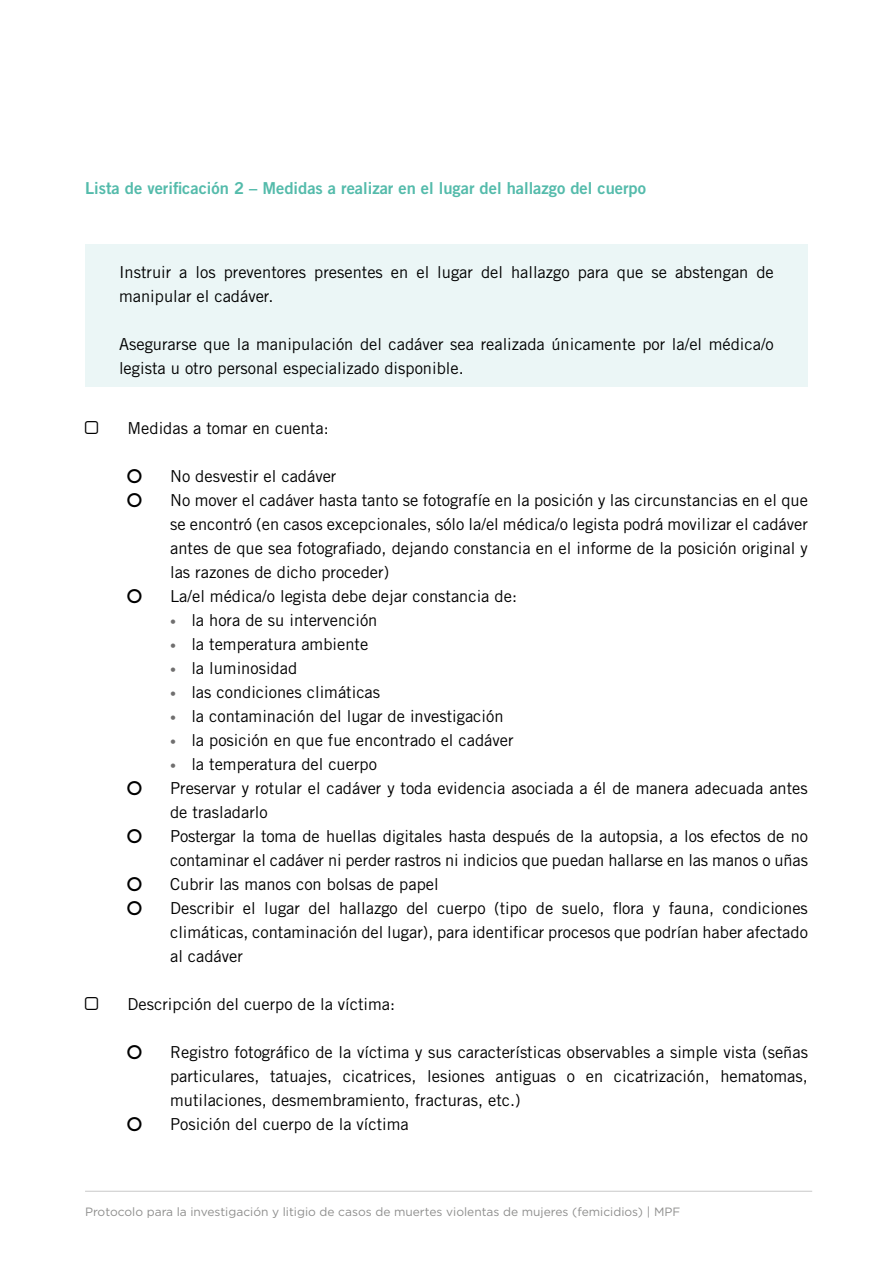
<style>
.page{position:relative;width:893px;height:1263px;background:#fff}
.page>*{position:absolute;margin:0;border:0;box-sizing:border-box;transform-origin:0 0}
.t1{font:16.5px/24px "Trade Gothic LT Std";color:#000}
.t2{font:16.5px "Trade Gothic LT Std Bd 2";color:#54bbab}
.t3{font:12px "Gotham";color:#8f8f8e}
.s1{font-size:12px;color:#706f6f}
</style>
<div class="page">
<hr style="left:85px;top:1191px;width:727px;height:1px;background:#c8c8c8">
<div style="left:85px;top:245px;width:723px;height:70px;background:#ebf6f6"></div>
<div style="left:85px;top:293px;width:723px;height:46px;background:#ebf6f6"></div>
<div style="left:85px;top:317px;width:723px;height:70px;background:#ebf6f6"></div>
<p class="t2" style="left:85px;top:178px;width:562px">Lista de verificación 2 – Medidas a realizar en el lugar del hallazgo del cuerpo</p>
<p class="t1" style="left:119px;top:260px;width:656px">Instruir a los preventores presentes en el lugar del hallazgo para que se abstengan de manipular el cadáver.</p>
<p class="t1" style="left:119px;top:332px;width:656px">Asegurarse que la manipulación del cadáver sea realizada únicamente por la/el médica/o legista u otro personal especializado disponible.</p>
<p class="t1" style="left:85px;top:416px;width:245px">◻ Medidas a tomar en cuenta:</p>
<p class="t1" style="left:170px;top:464px;width:639px">No desvestir el cadáver<br>No mover el cadáver hasta tanto se fotografíe en la posición y las circunstancias en el que se encontró (en casos excepcionales, sólo la/el médica/o legista podrá movilizar el cadáver antes de que sea fotografiado, dejando constancia en el informe de la posición original y las razones de dicho proceder)<br>La/el médica/o legista debe dejar constancia de:</p>
<p class="t1" style="left:170px;top:608px;width:209px"><span class="s1">•</span> la hora de su intervención</p>
<p class="t1" style="left:170px;top:632px;width:200px"><span class="s1">•</span> la temperatura ambiente</p>
<p class="t1" style="left:170px;top:656px;width:129px"><span class="s1">•</span> la luminosidad</p>
<p class="t1" style="left:170px;top:680px;width:212px"><span class="s1">•</span> las condiciones climáticas</p>
<p class="t1" style="left:170px;top:704px;width:335px"><span class="s1">•</span> la contaminación del lugar de investigación</p>
<p class="t1" style="left:170px;top:728px;width:345px"><span class="s1">•</span> la posición en que fue encontrado el cadáver</p>
<p class="t1" style="left:170px;top:752px;width:639px"><span class="s1">•</span> la temperatura del cuerpo<br>Preservar y rotular el cadáver y toda evidencia asociada a él de manera adecuada antes de trasladarlo<br>Postergar la toma de huellas digitales hasta después de la autopsia, a los efectos de no contaminar el cadáver ni perder rastros ni indicios que puedan hallarse en las manos o uñas Cubrir las manos con bolsas de papel<br>Describir el lugar del hallazgo del cuerpo (tipo de suelo, flora y fauna, condiciones climáticas, contaminación del lugar), para identificar procesos que podrían haber afectado al cadáver</p>
<p class="t1" style="left:85px;top:992px;width:312px">◻ Descripción del cuerpo de la víctima:</p>
<p class="t1" style="left:170px;top:1040px;width:639px">Registro fotográfico de la víctima y sus características observables a simple vista (señas particulares, tatuajes, cicatrices, lesiones antiguas o en cicatrización, hematomas, mutilaciones, desmembramiento, fracturas, etc.)<br>Posición del cuerpo de la víctima</p>
<p class="t3" style="left:85px;top:1204px;width:597px">Protocolo para la investigación y litigio de casos de muertes violentas de mujeres (femicidios) | MPF</p>
</div>
